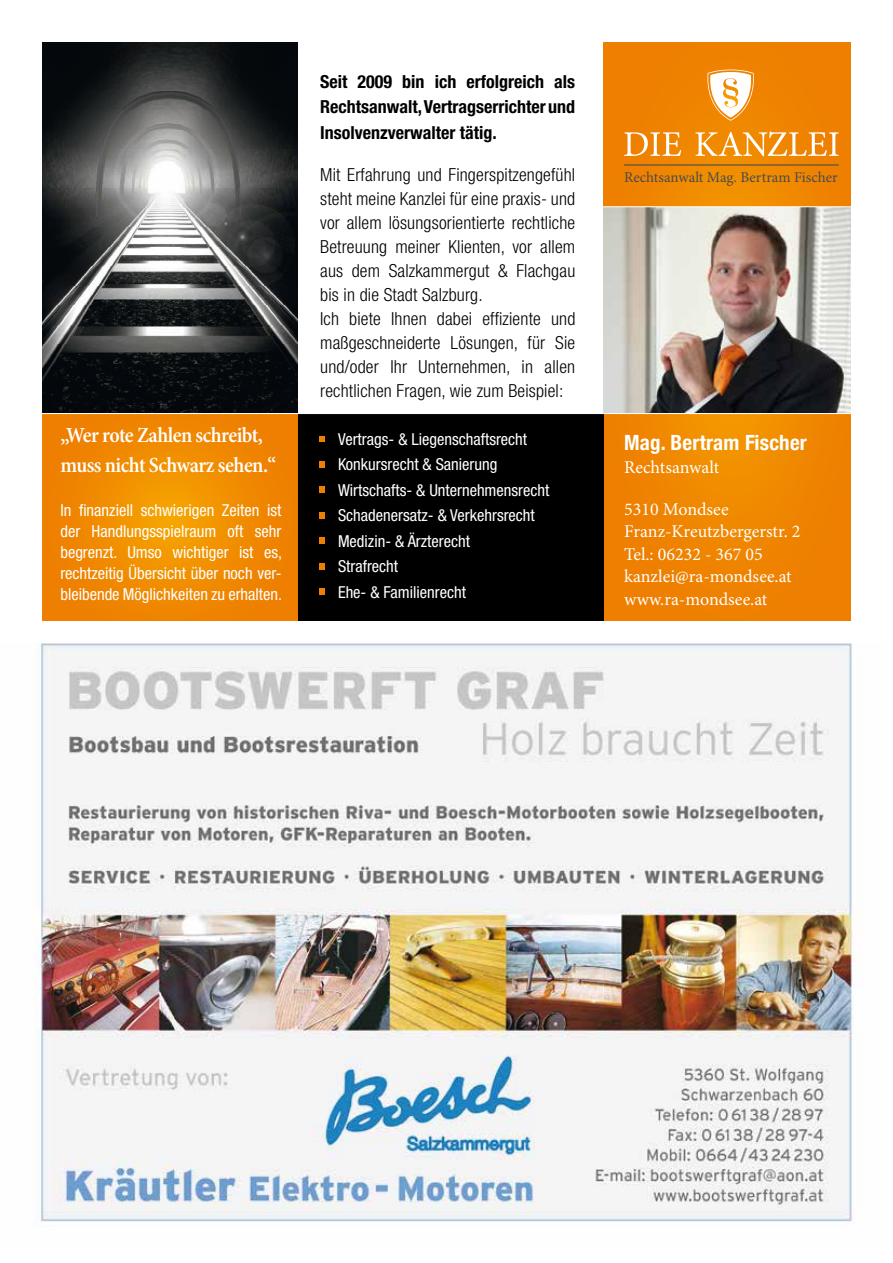
<style>
.page{position:relative;width:893px;height:1263px;background:#fff}
.page>*{position:absolute;margin:0;border:0;box-sizing:border-box;transform-origin:0 0}
.t1{font:600 condensed 21.75px/30.6px "Minion Pro";letter-spacing:-.025em;color:#fff}
.t2{font:700 condensed 21px "Helvetica Neue";letter-spacing:.01em;color:#fff}
.t3{font:300 condensed 18px/24px "Helvetica Neue LT Std";letter-spacing:.01em;color:#000}
.t4{font:18px/22.5px "Minion Pro";color:#fff}
.t5{font:700 condensed 18px/25.5px "Helvetica Neue LT Std";color:#000;text-align:justify}
.t6{font:condensed 16.5px/25.5px "Helvetica Neue LT Std";color:#fff}
.t7{font:15px "Minion Pro";color:#4b4b4d}
</style>
<div class="page">
<svg style="left:604px;top:43px;width:246px;height:578px;background:#ef8400"></svg>
<div style="left:298px;top:414px;width:306px;height:207px;background:#000"></div>
<img style="left:43px;top:43px;width:255px;height:370px">
<img style="left:604px;top:207px;width:246px;height:206px">
<svg style="left:319px;top:436px;width:6px;height:6px"></svg>
<svg style="left:319px;top:461px;width:6px;height:6px"></svg>
<svg style="left:319px;top:487px;width:6px;height:6px"></svg>
<svg style="left:319px;top:512px;width:6px;height:6px"></svg>
<svg style="left:319px;top:538px;width:6px;height:6px"></svg>
<svg style="left:319px;top:563px;width:6px;height:6px"></svg>
<svg style="left:319px;top:588px;width:6px;height:7px"></svg>
<svg style="left:43px;top:414px;width:255px;height:207px;background:#f08800"></svg>
<hr style="left:43px;top:413px;width:807px;height:1px;background:#fff">
<hr style="left:601px;top:206px;width:249px;height:1px;background:#fff">
<svg style="left:624px;top:131px;width:215px;height:25px;background:#f3a441"></svg>
<svg style="left:703px;top:70px;width:55px;height:51px"></svg>
<hr style="left:624px;top:164px;width:215px;height:2px;background:#4b4b4d">
<img style="left:38px;top:643px;width:825px;height:579px">
<p class="t1" style="left:60px;top:420px;width:217px">„Wer rote Zahlen schreibt, muss nicht Schwarz sehen.“</p>
<p class="t6" style="left:60px;top:499px;width:223px;line-height:21px;text-align:justify">In finanziell schwierigen Zeiten ist der Handlungsspielraum oft sehr begrenzt. Umso wichtiger ist es, rechtzeitig Übersicht über noch ver&shy;bleibende Möglichkeiten zu erhalten.</p>
<p class="t5" style="left:320px;top:68px;width:257px">Seit 2009 bin ich erfolgreich als Rechtsanwalt, Vertragserrichter und Insolvenzverwalter tätig.</p>
<p class="t3" style="left:320px;top:162px;width:257px">Mit Erfahrung und Fingerspitzengefühl steht meine Kanzlei für eine praxis- und vor allem lösungsorientierte rechtliche Betreuung meiner Klienten, vor allem aus dem Salzkammergut &amp; Flachgau bis in die Stadt Salzburg.<br>Ich biete Ihnen dabei effiziente und maßgeschneiderte Lösungen, für Sie und/oder Ihr Unternehmen, in allen rechtlichen Fragen, wie zum Beispiel:</p>
<p class="t7" style="left:624px;top:169px;width:215px">Rechtsanwalt Mag. Bertram Fischer</p>
<p class="t6" style="left:338px;top:426px;width:213px">Vertrags- &amp; Liegenschaftsrecht<br>Konkursrecht &amp; Sanierung<br>Wirtschafts- &amp; Unternehmensrecht<br>Schadenersatz- &amp; Verkehrsrecht<br>Medizin- &amp; Ärzterecht<br>Strafrecht<br>Ehe- &amp; Familienrecht</p>
<p class="t2" style="left:624px;top:425px;width:184px">Mag. Bertram Fischer</p>
<p class="t4" style="left:624px;top:456px;width:97px">Rechtsanwalt</p>
<p class="t4" style="left:624px;top:498px;width:178px">5310 Mondsee<br>Franz-Kreutzbergerstr. 2<br>Tel.: 06232 - 367 05 kanzlei@ra-mondsee.at www.ra-mondsee.at</p>
</div>
